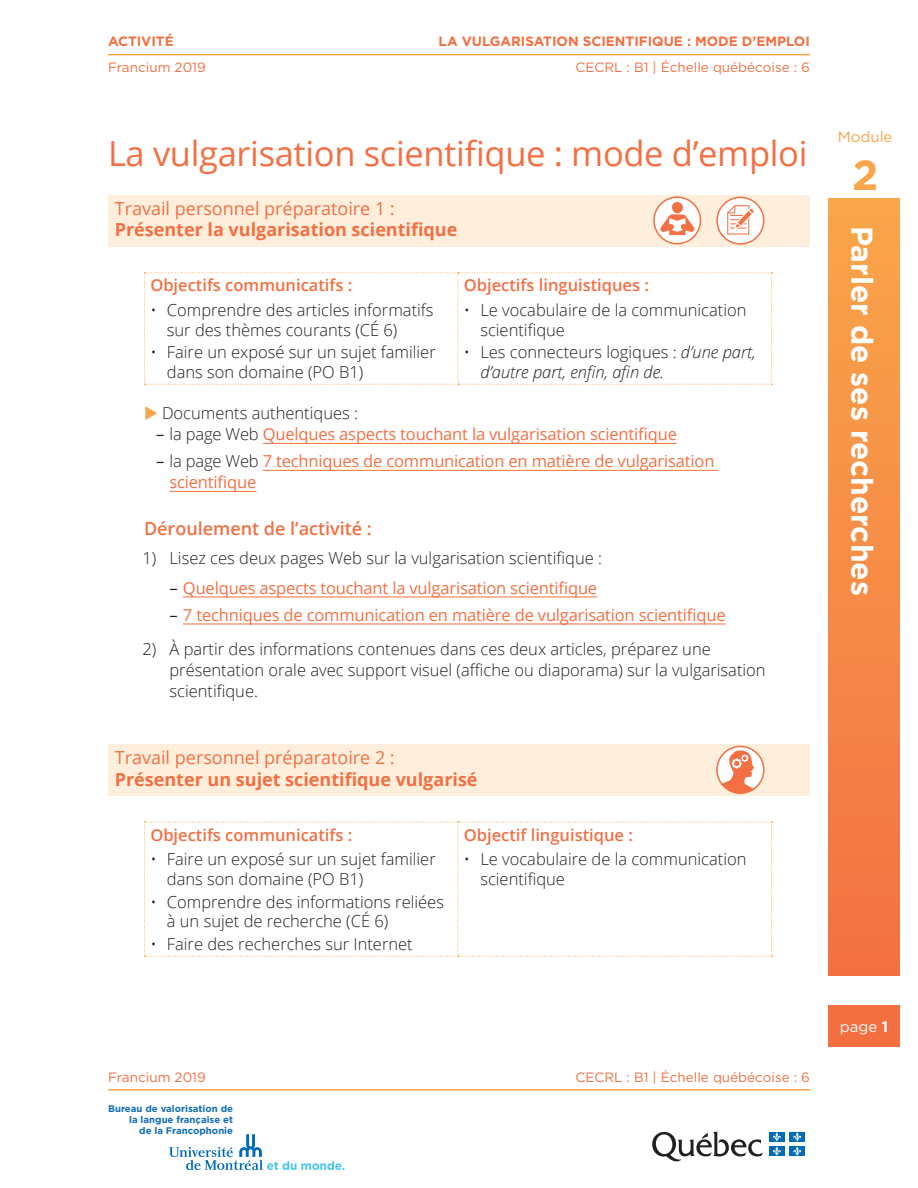
<style>
.page{position:relative;width:918px;height:1188px;background:#fff}
.page>*{position:absolute;margin:0;border:0;box-sizing:border-box;transform-origin:0 0}
.t1{font:700 42px "Gotham HTF";color:#f9a549}
.t2{font:34.5px "Open Sans";letter-spacing:-.01em;color:#f36f42}
.t3{font:700 30px "Gotham HTF";color:#fff}
.t4{font:700 18px "Open Sans";color:#f36f42}
.t5{font:18px "Open Sans";color:#f36f42}
.t6{font:600 18px "Open Sans";color:#f36f42}
.t7{font:300 16.5px/19.8px "Open Sans";color:#231f20}
.t8{font:16.5px/21px "Open Sans";letter-spacing:-.01em;color:#f36f42}
.t9{font:600 16.5px "Open Sans";color:#f36f42}
.t10{font:italic 300 16.5px/19.8px "Open Sans";color:#231f20}
.t11{font:15px "Gotham";color:#f9a549}
.t12{font:15px "Gotham HTF";color:#fff}
.t13{font:13.5px "Gotham HTF";color:#f36f42}
.t14{font:700 13.5px "Gotham HTF";color:#f36f42}
.t15{font:700 9.6px/11.1px "Gotham";color:#0f6cb6;text-align:right}
.s1{font-style:normal}
.s2{color:#f9a549}
.s3{color:#231f20}
.s4{font-weight:300;color:#231f20}
.s5{font-weight:700}
</style>
<div class="page">
<div style="left:828px;top:1005px;width:72px;height:41px;background:#f36f42"></div>
<svg style="left:652px;top:1131px;width:111px;height:31px"></svg>
<div style="left:769px;top:1132px;width:16px;height:10px;background:#006cb7"></div>
<svg style="left:773px;top:1132px;width:8px;height:9px"></svg>
<div style="left:789px;top:1132px;width:16px;height:10px;background:#006cb7"></div>
<svg style="left:793px;top:1132px;width:8px;height:9px"></svg>
<div style="left:769px;top:1146px;width:16px;height:10px;background:#006cb7"></div>
<svg style="left:773px;top:1147px;width:8px;height:9px"></svg>
<div style="left:789px;top:1146px;width:16px;height:10px;background:#006cb7"></div>
<svg style="left:793px;top:1147px;width:8px;height:9px"></svg>
<svg style="left:169px;top:1134px;width:175px;height:36px"></svg>
<div style="left:828px;top:198px;width:72px;height:778px;background:linear-gradient(to bottom,#f9a64a,#f37143)"></div>
<hr style="left:108px;top:54px;width:702px;height:1px;background:#f9a549">
<hr style="left:108px;top:1089px;width:702px;height:2px;background:#f9a549">
<div style="left:108px;top:195px;width:702px;height:52px;background:#feefdd"></div>
<hr style="left:263px;top:443px;width:414px;height:1px;background:#f36f42">
<hr style="left:263px;top:470px;width:455px;height:1px;background:#f36f42">
<hr style="left:170px;top:491px;width:86px;height:1px;background:#f36f42">
<hr style="left:183px;top:597px;width:414px;height:1px;background:#f36f42">
<hr style="left:183px;top:624px;width:543px;height:1px;background:#f36f42">
<div style="left:108px;top:744px;width:702px;height:52px;background:#feefdd"></div>
<svg style="left:144px;top:272px;width:628px;height:113px"></svg>
<svg style="left:144px;top:822px;width:628px;height:135px"></svg>
<div style="left:654px;top:197px;width:46px;height:47px;background:#fff;border-radius:50%"></div>
<div style="left:653px;top:196px;width:48px;height:48px;border:2px solid #f36f44;border-radius:50%"></div>
<svg style="left:660px;top:214px;width:34px;height:21px"></svg>
<div style="left:672px;top:203px;width:11px;height:10px;background:#f36f44;border-radius:50%"></div>
<svg style="left:672px;top:202px;width:11px;height:5px"></svg>
<div style="left:717px;top:197px;width:47px;height:47px;background:#fff;border-radius:50%"></div>
<div style="left:716px;top:197px;width:48px;height:48px;border:2px solid #f36f44;border-radius:50%"></div>
<svg style="left:727px;top:204px;width:28px;height:31px"></svg>
<svg style="left:717px;top:746px;width:47px;height:47px"></svg>
<div style="left:716px;top:746px;width:49px;height:48px;border:2px solid #f36f44;border-radius:50%"></div>
<svg style="left:722px;top:750px;width:33px;height:43px"></svg>
<p class="t14" style="left:108px;top:34px;width:67px">ACTIVITÉ</p>
<p class="t14" style="left:439px;top:34px;width:373px">LA VULGARISATION SCIENTIFIQUE : MODE D’EMPLOI</p>
<p class="t13" style="left:108px;top:59px;width:99px">Francium 2019</p>
<p class="t13" style="left:575px;top:59px;width:236px">CECRL : B1 | Échelle québécoise : 6</p>
<h2 class="t2" style="left:108px;top:130px;width:701px">La vulgarisation scientifique : mode d’emploi</h2>
<p class="t5" style="left:115px;top:196px;width:282px">Travail personnel préparatoire 1 :</p>
<p class="t4" style="left:115px;top:217px;width:344px">Présenter la vulgarisation scientifique</p>
<p class="t9" style="left:150px;top:274px;width:203px">Objectifs communicatifs :</p>
<p class="t7" style="left:167px;top:299px;width:268px;text-indent:-16px">• Comprendre des articles informatifs sur des thèmes courants (CÉ 6)</p>
<p class="t7" style="left:167px;top:342px;width:270px;text-indent:-16px">• Faire un exposé sur un sujet familier dans son domaine (PO B1)</p>
<p class="t9" style="left:464px;top:274px;width:187px">Objectifs linguistiques :</p>
<p class="t7" style="left:480px;top:299px;width:268px;text-indent:-16px">• Le vocabulaire de la communication scientifique</p>
<p class="t10" style="left:480px;top:342px;width:277px;text-indent:-16px"><span class="s1">• Les connecteurs logiques :</span> d’une part, d’autre part, enfin, afin de.</p>
<p class="t7" style="left:144px;top:403px;width:216px"><span class="s2">◆</span> Documents authentiques :</p>
<p class="t8" style="left:156px;top:423px;width:522px"><span class="s3">–</span> <span class="s4">la page Web</span> Quelques aspects touchant la vulgarisation scientifique</p>
<p class="t8" style="left:169px;top:450px;width:546px;text-indent:-13px"><span class="s3">–</span> <span class="s4">la page Web</span> 7 techniques de communication en matière de vulgarisation scientifique</p>
<p class="t6" style="left:144px;top:517px;width:229px">Déroulement de l’activité :</p>
<p class="t7" style="left:142px;top:548px;width:461px">1) Lisez ces deux pages Web sur la vulgarisation scientifique :</p>
<p class="t8" style="left:169px;top:577px;width:429px"><span class="s3">–</span> Quelques aspects touchant la vulgarisation scientifique</p>
<p class="t8" style="left:169px;top:604px;width:558px"><span class="s3">–</span> 7 techniques de communication en matière de vulgarisation scientifique</p>
<p class="t7" style="left:169px;top:639px;width:598px;line-height:21px;text-indent:-27px">2) À partir des informations contenues dans ces deux articles, préparez une présentation orale avec support visuel (affiche ou diaporama) sur la vulgarisation scientifique.</p>
<p class="t5" style="left:115px;top:745px;width:282px">Travail personnel préparatoire 2 :</p>
<p class="t4" style="left:115px;top:766px;width:364px">Présenter un sujet scientifique vulgarisé</p>
<p class="t9" style="left:150px;top:823px;width:203px">Objectifs communicatifs :</p>
<p class="t7" style="left:167px;top:849px;width:270px;text-indent:-16px">• Faire un exposé sur un sujet familier dans son domaine (PO B1)</p>
<p class="t7" style="left:167px;top:891px;width:279px;text-indent:-16px">• Comprendre des informations reliées à un sujet de recherche (CÉ 6)</p>
<p class="t7" style="left:150px;top:934px;width:264px">• Faire des recherches sur Internet</p>
<p class="t9" style="left:464px;top:823px;width:171px">Objectif linguistique :</p>
<p class="t7" style="left:480px;top:849px;width:268px;text-indent:-16px">• Le vocabulaire de la communication scientifique</p>
<p class="t13" style="left:108px;top:1069px;width:99px">Francium 2019</p>
<p class="t13" style="left:575px;top:1069px;width:236px">CECRL : B1 | Échelle québécoise : 6</p>
<p class="t15" style="left:108px;top:1103px;width:126px">Bureau de valorisation de la langue française et<br>de la Francophonie</p>
<p class="t11" style="left:838px;top:128px;width:56px">Module</p>
<h1 class="t1" style="left:852px;top:151px;width:28px">2</h1>
<h3 class="t3" style="left:879px;top:226px;width:372px;rotate:90deg">Parler de ses recherches</h3>
<p class="t12" style="left:840px;top:1018px;width:50px">page <span class="s5">1</span></p>
</div>
